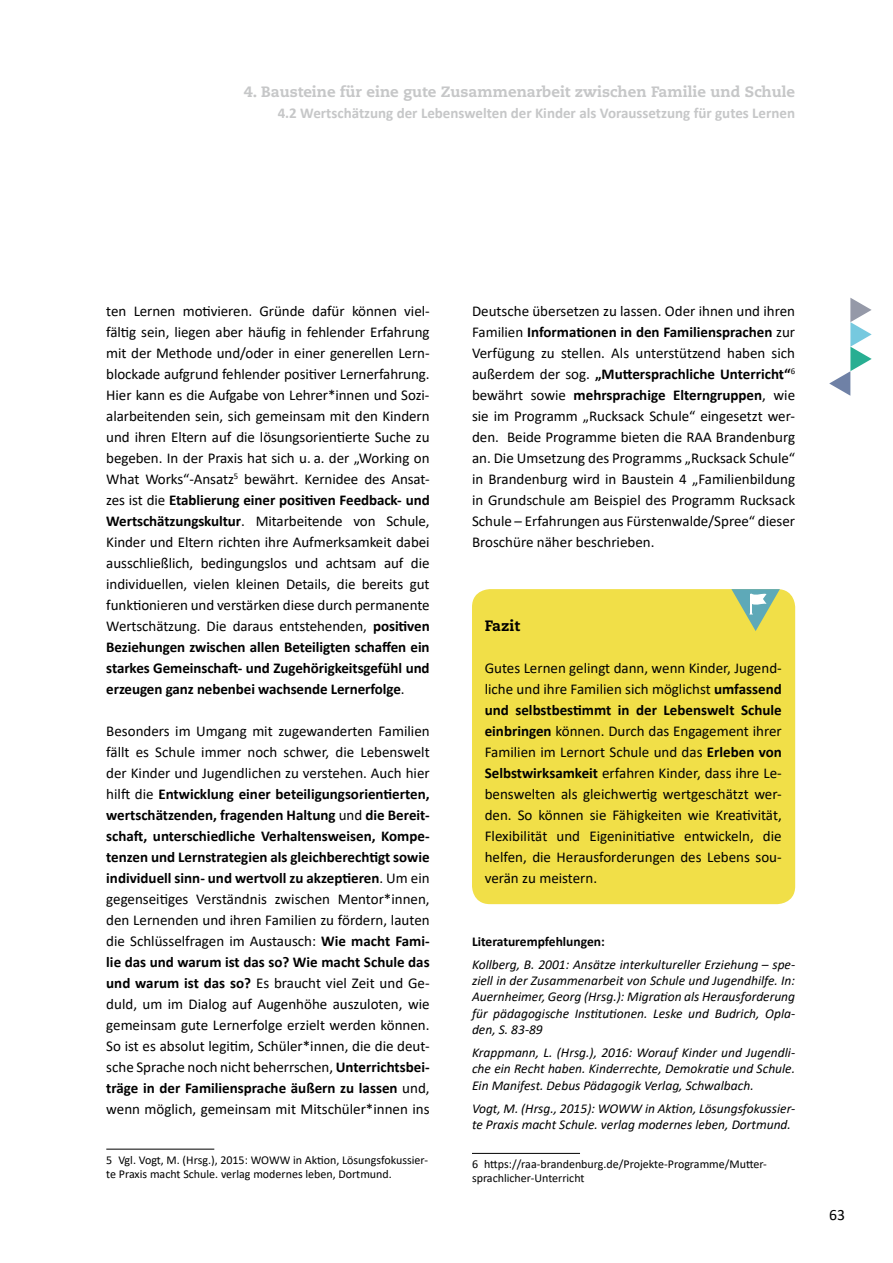
<style>
.page{position:relative;width:893px;height:1263px;background:#fff}
.page>*{position:absolute;margin:0;border:0;box-sizing:border-box;transform-origin:0 0}
.t1{font:15.75px "Calibri";color:#000}
.t2{font:15px/21px "Calibri";color:#000;text-align:justify}
.t3{font:700 15px "Calibri";color:#c6c7c8}
.t4{font:800 15px "Caecilia LT Std";color:#c6c7c8}
.t5{font:800 15px "Caecilia LT Std";color:#000}
.t6{font:italic 13.5px/16.2px "Calibri";color:#000;text-align:justify}
.t7{font:700 13.5px "Calibri";color:#000}
.t8{font:12px/14.4px "Calibri";color:#000}
.s1{font-weight:700}
</style>
<div class="page">
<svg style="left:829px;top:298px;width:43px;height:98px"></svg>
<hr style="left:472px;top:1153px;width:108px;height:1px;background:#000">
<hr style="left:106px;top:1149px;width:108px;height:1px;background:#000">
<div style="left:472px;top:589px;width:323px;height:315px;background:#f1df48;border-radius:18px"></div>
<svg style="left:731px;top:589px;width:49px;height:42px"></svg>
<p class="t4" style="left:244px;top:82px;width:553px">4. Bausteine für eine gute Zusammenarbeit zwischen Familie und Schule</p>
<p class="t3" style="left:278px;top:102px;width:519px">4.2 Wertschätzung der Lebenswelten der Kinder als Voraussetzung für gutes Lernen</p>
<p class="t2" style="left:106px;top:300px;width:325px">ten Lernen motivieren. Gründe dafür können viel&shy;fältig sein, liegen aber häufig in fehlender Erfahrung mit der Methode und/oder in einer generellen Lern&shy;blockade aufgrund fehlender positiver Lernerfahrung.<br>Hier kann es die Aufgabe von Lehrer*innen und Sozi&shy;alarbeitenden sein, sich gemeinsam mit den Kindern und ihren Eltern auf die lösungsorientierte Suche zu begeben. In der Praxis hat sich u. a. der „Working on What Works“-Ansatz<sup>5</sup> bewährt. Kernidee des Ansat&shy;zes ist die <span class="s1">Etablierung einer positiven Feedback- und Wertschätzungskultur</span>. Mitarbeitende von Schule, Kinder und Eltern richten ihre Aufmerksamkeit dabei ausschließlich, bedingungslos und achtsam auf die individuellen, vielen kleinen Details, die bereits gut funktionieren und verstärken diese durch permanente Wertschätzung. Die daraus entstehenden, <span class="s1">positiven Beziehungen zwischen allen Beteiligten schaffen ein starkes Gemeinschaft- und Zugehörigkeitsgefühl und erzeugen ganz nebenbei wachsende Lernerfolge</span>.</p>
<p class="t2" style="left:106px;top:720px;width:325px">Besonders im Umgang mit zugewanderten Familien fällt es Schule immer noch schwer, die Lebenswelt der Kinder und Jugendlichen zu verstehen. Auch hier hilft die <span class="s1">Entwicklung einer beteiligungsorientierten, wertschätzenden, fragenden Haltung</span> und <span class="s1">die Bereit&shy;schaft, unterschiedliche Verhaltensweisen, Kompe&shy;tenzen und Lernstrategien als gleichberechtigt sowie individuell sinn- und wertvoll zu akzeptieren</span>. Um ein gegenseitiges Verständnis zwischen Mentor*innen, den Lernenden und ihren Familien zu fördern, lauten die Schlüsselfragen im Austausch: <span class="s1">Wie macht Fami&shy;lie das und warum ist das so? Wie macht Schule das und warum ist das so?</span> Es braucht viel Zeit und Ge&shy;duld, um im Dialog auf Augenhöhe auszuloten, wie gemeinsam gute Lernerfolge erzielt werden können.<br>So ist es absolut legitim, Schüler*innen, die die deut&shy;sche Sprache noch nicht beherrschen, <span class="s1">Unterrichtsbei&shy;träge in der Familiensprache äußern zu lassen</span> und, wenn möglich, gemeinsam mit Mitschüler*innen ins</p>
<p class="t8" style="left:106px;top:1152px;width:323px">5 Vgl. Vogt, M. (Hrsg.), 2015: WOWW in Aktion, Lösungsfokussier&shy;te Praxis macht Schule. verlag modernes leben, Dortmund.</p>
<p class="t2" style="left:472px;top:300px;width:325px">Deutsche übersetzen zu lassen. Oder ihnen und ihren Familien <span class="s1">Informationen in den Familiensprachen</span> zur Verfügung zu stellen. Als unterstützend haben sich außerdem der sog. <span class="s1">„Muttersprachliche Unterricht“</span><sup>6 </sup>bewährt sowie <span class="s1">mehrsprachige Elterngruppen</span>, wie sie im Programm „Rucksack Schule“ eingesetzt wer&shy;den. Beide Programme bieten die RAA Brandenburg an. Die Umsetzung des Programms „Rucksack Schule“ in Brandenburg wird in Baustein 4 „Familienbildung in Grundschule am Beispiel des Programm Rucksack Schule – Erfahrungen aus Fürstenwalde/Spree“ dieser Broschüre näher beschrieben.</p>
<p class="t5" style="left:485px;top:616px;width:37px">Fazit</p>
<p class="t2" style="left:485px;top:657px;width:299px">Gutes Lernen gelingt dann, wenn Kinder, Jugend&shy;liche und ihre Familien sich möglichst <span class="s1">umfassend und selbstbestimmt in der Lebenswelt Schule einbringen</span> können. Durch das Engagement ihrer Familien im Lernort Schule und das <span class="s1">Erleben von Selbstwirksamkeit</span> erfahren Kinder, dass ihre Le&shy;benswelten als gleichwertig wertgeschätzt wer&shy;den. So können sie Fähigkeiten wie Kreativität, Flexibilität und Eigeninitiative entwickeln, die helfen, die Herausforderungen des Lebens sou&shy;verän zu meistern.</p>
<p class="t7" style="left:472px;top:931px;width:134px">Literaturempfehlungen:</p>
<p class="t6" style="left:472px;top:956px;width:325px">Kollberg, B. 2001: Ansätze interkultureller Erziehung – spe&shy;ziell in der Zusammenarbeit von Schule und Jugendhilfe. In:<br>Auernheimer, Georg (Hrsg.): Migration als Herausforderung für pädagogische Institutionen. Leske und Budrich, Opla&shy;den, S. 83-89</p>
<p class="t6" style="left:472px;top:1044px;width:325px">Krappmann, L. (Hrsg.), 2016: Worauf Kinder und Jugendli&shy;che ein Recht haben. Kinderrechte, Demokratie und Schule.<br>Ein Manifest. Debus Pädagogik Verlag, Schwalbach.</p>
<p class="t6" style="left:472px;top:1100px;width:325px">Vogt, M. (Hrsg., 2015): WOWW in Aktion, Lösungsfokussier&shy;te Praxis macht Schule. verlag modernes leben, Dortmund.</p>
<p class="t8" style="left:472px;top:1156px;width:296px">6 https://raa-brandenburg.de/Projekte-Programme/Mutter&shy;sprachlicher-Unterricht</p>
<p class="t1" style="left:829px;top:1204px;width:17px">63</p>
</div>
